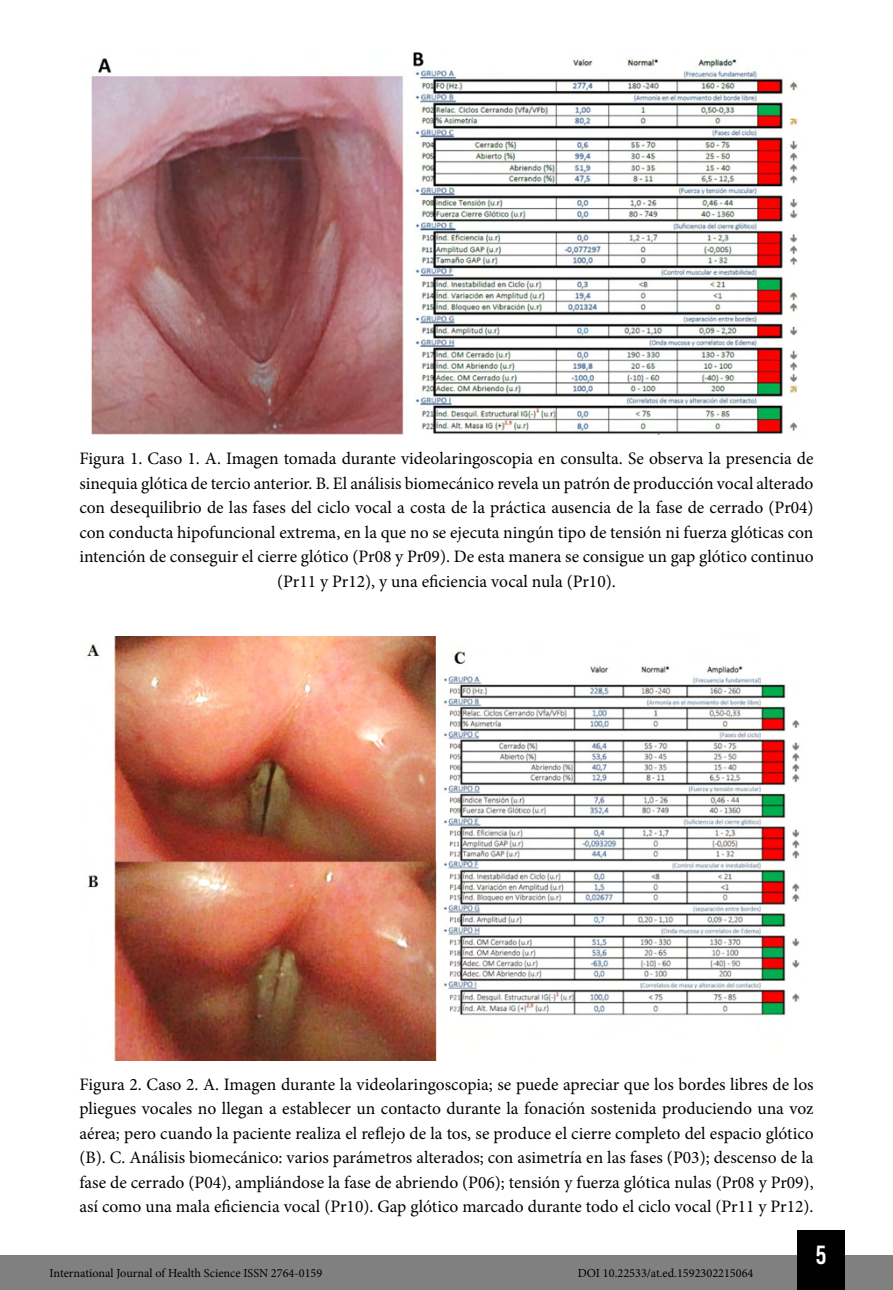
<style>
.page{position:relative;width:893px;height:1290px;background:#fff}
.page>*{position:absolute;margin:0;border:0;box-sizing:border-box;transform-origin:0 0}
.t1{font:26.25px "Bebas Kai";color:#fff}
.Info_Imagem{font:17.5px/24.5px "Minion Pro";color:#000;text-align:center}
.t2{font:12.25px "Minion Pro";color:#000}
</style>
<div class="page">
<div style="left:0;top:1255px;width:893px;height:35px;background:#808080"></div>
<div style="left:797px;top:1230px;width:48px;height:60px;background:#000"></div>
<img style="left:91px;top:52px;width:707px;height:383px">
<img style="left:86px;top:636px;width:714px;height:424px">
<p class="Info_Imagem" style="left:79px;top:447px;width:736px">Figura 1. Caso 1. A. Imagen tomada durante videolaringoscopia en consulta. Se observa la presencia de sinequia glótica de tercio anterior. B. El análisis biomecánico revela un patrón de producción vocal alterado con desequilibrio de las fases del ciclo vocal a costa de la práctica ausencia de la fase de cerrado (Pr04) con conducta hipofuncional extrema, en la que no se ejecuta ningún tipo de tensión ni fuerza glóticas con intención de conseguir el cierre glótico (Pr08 y Pr09). De esta manera se consigue un gap glótico continuo (Pr11 y Pr12), y una eficiencia vocal nula (Pr10).</p>
<p class="Info_Imagem" style="left:79px;top:1072px;width:736px;text-align:justify">Figura 2. Caso 2. A. Imagen durante la videolaringoscopia; se puede apreciar que los bordes libres de los pliegues vocales no llegan a establecer un contacto durante la fonación sostenida produciendo una voz aérea; pero cuando la paciente realiza el reflejo de la tos, se produce el cierre completo del espacio glótico (B). C. Análisis biomecánico: varios parámetros alterados; con asimetría en las fases (P03); descenso de la fase de cerrado (P04), ampliándose la fase de abriendo (P06); tensión y fuerza glótica nulas (Pr08 y Pr09), así como una mala eficiencia vocal (Pr10). Gap glótico marcado durante todo el ciclo vocal (Pr11 y Pr12).</p>
<p class="t2" style="left:50px;top:1265px;width:274px">International Journal of Health Science ISSN 2764-0159</p>
<p class="t2" style="left:578px;top:1265px;width:177px">DOI 10.22533/at.ed.1592302215064</p>
<h1 class="t1" style="left:816px;top:1241px;width:12px">5</h1>
</div>
